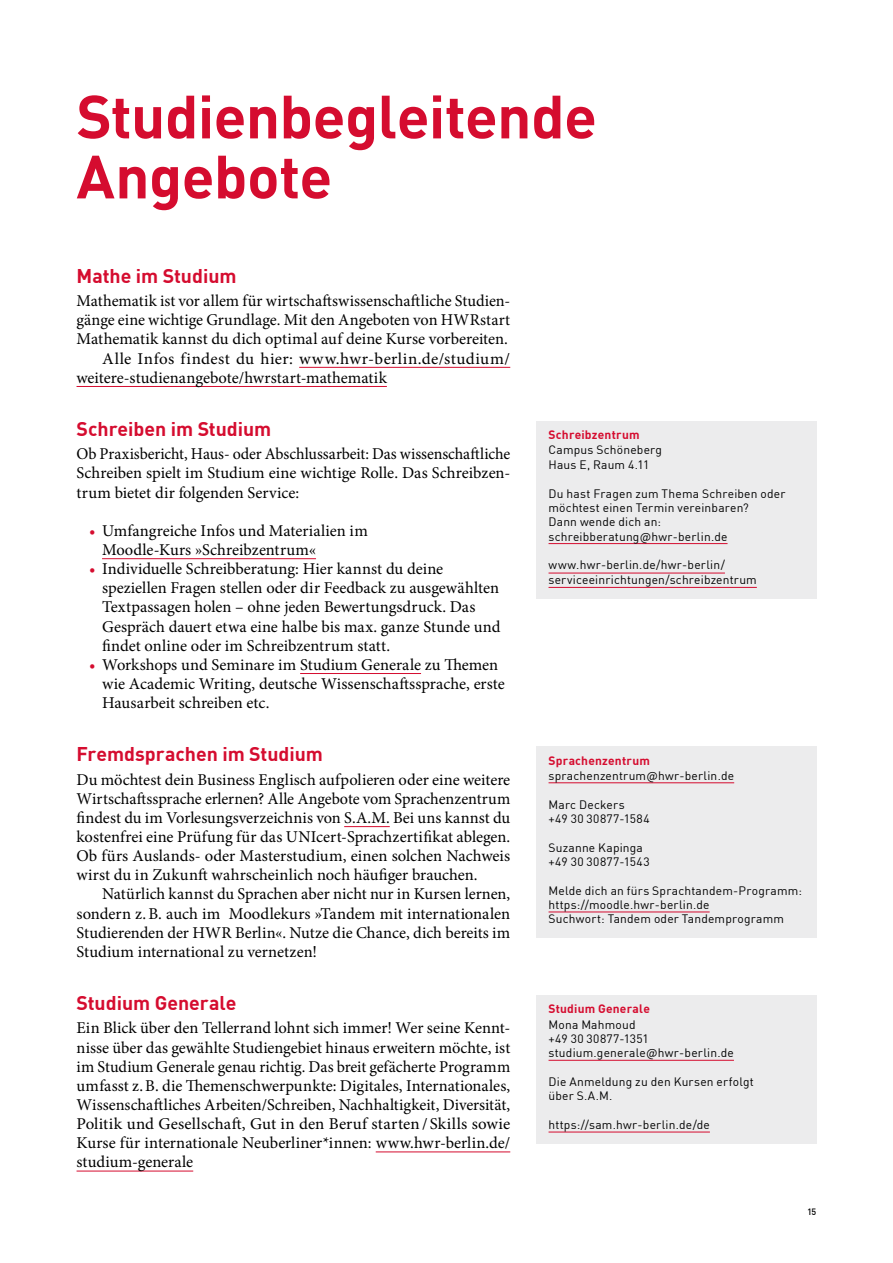
<style>
.page{position:relative;width:893px;height:1263px;background:#fff}
.page>*{position:absolute;margin:0;border:0;box-sizing:border-box;transform-origin:0 0}
.t1{font:700 60px/60px "DIN Pro";letter-spacing:-.01em;color:#d50c2f}
.t2{font:700 19.5px "DIN Pro";letter-spacing:-.005em;color:#d50c2f}
.t3{font:16.5px/19.2px "Minion Pro";color:#000;text-align:justify}
.t4{font:16.5px "Minion Pro";letter-spacing:.03em;color:#000}
.t5{font:12px/14.4px "DIN Pro";letter-spacing:.015em;color:#000}
.t6{font:700 12px "DIN Pro";letter-spacing:.015em;color:#d50c2f}
.t7{font:500 9px "DIN Pro";color:#000}
.s1{color:#d50c2f}
</style>
<div class="page">
<hr style="left:0;top:0;width:1px;height:1263px;background:#d50c2f">
<hr style="left:299px;top:367px;width:211px;height:1px;background:#d50c2f">
<hr style="left:77px;top:386px;width:310px;height:1px;background:#d50c2f">
<hr style="left:102px;top:558px;width:214px;height:1px;background:#d50c2f">
<hr style="left:300px;top:673px;width:121px;height:1px;background:#d50c2f">
<hr style="left:344px;top:826px;width:46px;height:1px;background:#d50c2f">
<hr style="left:376px;top:1151px;width:134px;height:1px;background:#d50c2f">
<hr style="left:77px;top:1171px;width:116px;height:1px;background:#d50c2f">
<div style="left:536px;top:421px;width:280px;height:177px;background:#ececed"></div>
<hr style="left:549px;top:543px;width:178px;height:1px;background:#d50c2f">
<hr style="left:549px;top:573px;width:176px;height:1px;background:#d50c2f">
<hr style="left:549px;top:587px;width:208px;height:1px;background:#d50c2f">
<div style="left:536px;top:746px;width:280px;height:192px;background:#ececed"></div>
<hr style="left:549px;top:782px;width:185px;height:1px;background:#d50c2f">
<hr style="left:549px;top:911px;width:161px;height:1px;background:#d50c2f">
<div style="left:536px;top:995px;width:280px;height:148px;background:#ececed"></div>
<hr style="left:549px;top:1060px;width:185px;height:1px;background:#d50c2f">
<hr style="left:549px;top:1132px;width:161px;height:1px;background:#d50c2f">
<h1 class="t1" style="left:77px;top:83px;width:522px">Studienbegleitende<br>Angebote</h1>
<p class="t2" style="left:77px;top:261px;width:161px">Mathe im Studium</p>
<p class="t3" style="left:77px;top:291px;width:435px">Mathematik ist vor allem für wirtschaftswissenschaftliche Studien-</p>
<p class="t3" style="left:77px;top:310px;width:435px">gänge eine wichtige Grundlage. Mit den Angeboten von HWRstart</p>
<p class="t3" style="left:77px;top:330px;width:431px">Mathematik kannst du dich optimal auf deine Kurse vorbereiten.</p>
<p class="t4" style="left:102px;top:347px;width:410px">Alle Infos findest du hier: www.hwr-berlin.de/studium/</p>
<p class="t3" style="left:77px;top:368px;width:312px">weitere-studienangebote/hwrstart-mathematik</p>
<p class="t2" style="left:77px;top:414px;width:196px">Schreiben im Studium</p>
<p class="t3" style="left:77px;top:444px;width:435px">Ob Praxisbericht, Haus- oder Abschlussarbeit: Das wissenschaftliche Schreiben spielt im Studium eine wichtige Rolle. Das Schreibzen&shy;trum bietet dir folgenden Service:</p>
<p class="t3" style="left:102px;top:521px;width:267px;text-indent:-13px"><span class="s1">•</span> Umfangreiche Infos und Materialien im<br>Moodle-Kurs »Schreibzentrum«</p>
<p class="t3" style="left:102px;top:559px;width:400px;text-align:left;text-indent:-13px"><span class="s1">•</span> Individuelle Schreibberatung: Hier kannst du deine speziellen Fragen stellen oder dir Feedback zu ausgewählten Textpassagen holen – ohne jeden Bewertungsdruck. Das Gespräch dauert etwa eine halbe bis max. ganze Stunde und findet online oder im Schreibzentrum statt.</p>
<p class="t3" style="left:102px;top:655px;width:404px;text-align:left;text-indent:-13px"><span class="s1">•</span> Workshops und Seminare im Studium Generale zu Themen wie Academic Writing, deutsche Wissenschaftssprache, erste<br>Hausarbeit schreiben etc.</p>
<p class="t2" style="left:77px;top:739px;width:248px">Fremdsprachen im Studium</p>
<p class="t3" style="left:77px;top:770px;width:435px">Du möchtest dein Business Englisch aufpolieren oder eine weitere Wirtschaftssprache erlernen? Alle Angebote vom Sprachenzentrum findest du im Vorlesungsverzeichnis von S.A.M. Bei uns kannst du kostenfrei eine Prüfung für das UNIcert-Sprachzertifikat ablegen.<br>Ob fürs Auslands- oder Masterstudium, einen solchen Nachweis wirst du in Zukunft wahrscheinlich noch häufiger brauchen.</p>
<p class="t3" style="left:77px;top:885px;width:435px;text-indent:26px">Natürlich kannst du Sprachen aber nicht nur in Kursen lernen, sondern z. B. auch im Moodlekurs »Tandem mit internationalen Studierenden der HWR Berlin«. Nutze die Chance, dich bereits im Studium international zu vernetzen!</p>
<p class="t2" style="left:77px;top:988px;width:161px">Studium Generale</p>
<p class="t3" style="left:77px;top:1018px;width:435px">Ein Blick über den Tellerrand lohnt sich immer! Wer seine Kennt&shy;nisse über das gewählte Studiengebiet hinaus erweitern möchte, ist im Studium Generale genau richtig. Das breit gefächerte Programm umfasst z. B. die Themenschwerpunkte: Digitales, Internationales, Wissenschaftliches Arbeiten/Schreiben, Nachhaltigkeit, Diversität, Politik und Gesellschaft, Gut in den Beruf starten / Skills sowie Kurse für internationale Neuberliner*innen: www.hwr-berlin.de/ studium-generale</p>
<p class="t6" style="left:549px;top:426px;width:93px">Schreibzentrum</p>
<p class="t5" style="left:549px;top:442px;width:115px">Campus Schöneberg<br>Haus E, Raum 4.11</p>
<p class="t5" style="left:549px;top:485px;width:238px">Du hast Fragen zum Thema Schreiben oder möchtest einen Termin vereinbaren?<br>Dann wende dich an: schreibberatung@hwr-berlin.de</p>
<p class="t5" style="left:548px;top:557px;width:210px">www.hwr-berlin.de/hwr-berlin/ serviceeinrichtungen/schreibzentrum</p>
<p class="t6" style="left:549px;top:751px;width:103px">Sprachenzentrum</p>
<p class="t5" style="left:549px;top:767px;width:187px">sprachenzentrum@hwr-berlin.de</p>
<p class="t5" style="left:549px;top:796px;width:103px">Marc Deckers<br>+49 30 30877-1584</p>
<p class="t5" style="left:549px;top:839px;width:103px">Suzanne Kapinga +49 30 30877-1543</p>
<p class="t5" style="left:549px;top:882px;width:255px">Melde dich an fürs Sprachtandem-Programm: https://moodle.hwr-berlin.de<br>Suchwort: Tandem oder Tandemprogramm</p>
<p class="t6" style="left:549px;top:1000px;width:103px">Studium Generale</p>
<p class="t5" style="left:549px;top:1016px;width:187px">Mona Mahmoud<br>+49 30 30877-1351 studium.generale@hwr-berlin.de</p>
<p class="t5" style="left:549px;top:1074px;width:207px">Die Anmeldung zu den Kursen erfolgt über S.A.M.</p>
<p class="t5" style="left:549px;top:1117px;width:163px">https://sam.hwr-berlin.de/de</p>
<p class="t7" style="left:808px;top:1205px;width:10px">15</p>
</div>
